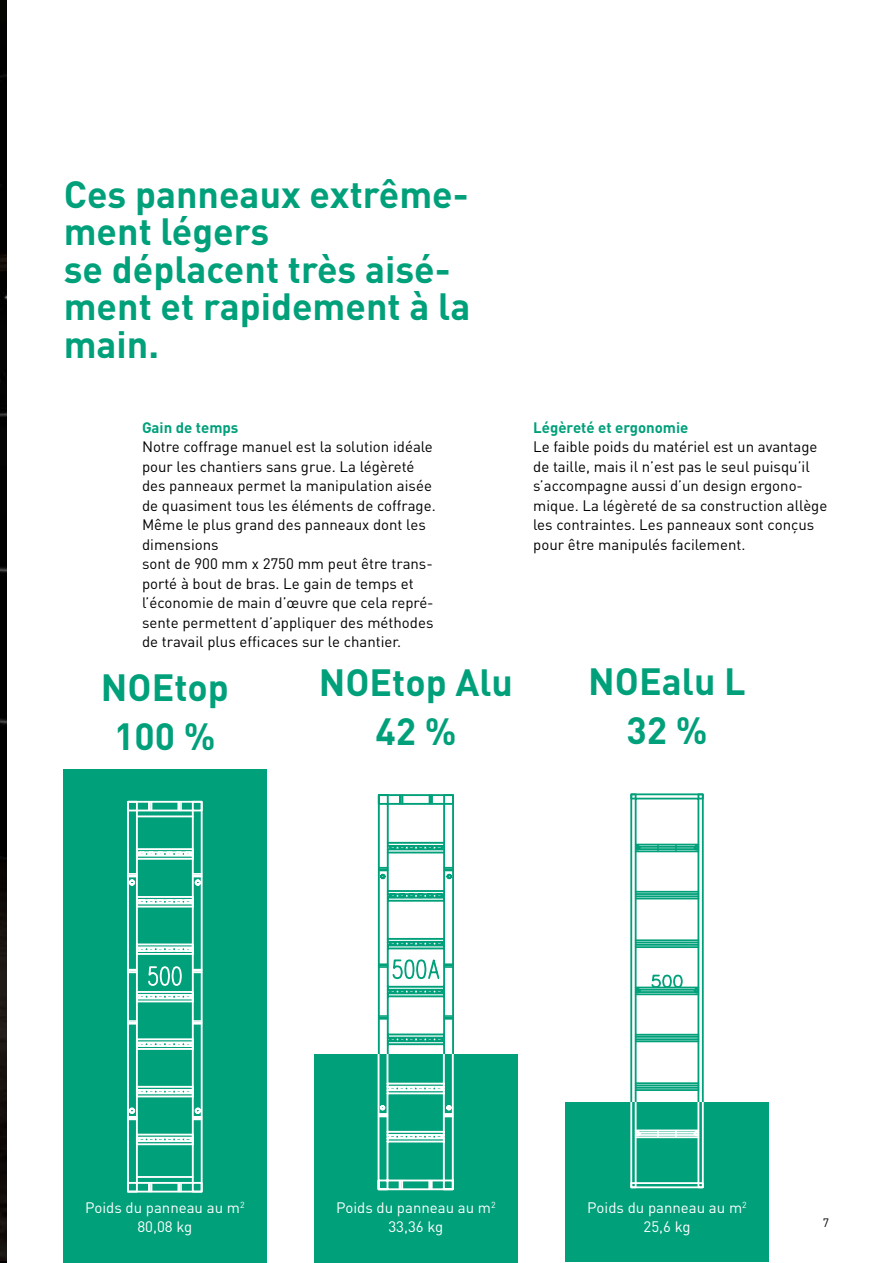
<style>
.page{position:relative;width:893px;height:1263px;background:#fff}
.page>*{position:absolute;margin:0;border:0;box-sizing:border-box;transform-origin:0 0}
.t1{font:700 37.5px/37.5px "DIN Pro";color:#00a07a}
.t2{font:15px/19.5px "DIN Pro";color:#000}
.t3{font:15px/19.5px "DIN Pro";color:#fff;text-align:center}
.t4{font:700 15px "DIN Pro";color:#00a07a}
.t5{font:12px "DIN Pro";color:#000}
</style>
<div class="page">
<img style="left:0;top:0;width:7px;height:1260px">
<div style="left:63px;top:769px;width:203px;height:494px;background:#00a07a"></div>
<svg style="left:127px;top:800px;width:76px;height:393px"></svg>
<div style="left:314px;top:1054px;width:203px;height:209px;background:#00a07a"></div>
<svg style="left:377px;top:794px;width:77px;height:397px"></svg>
<div style="left:565px;top:1103px;width:204px;height:159px;background:#00a07a"></div>
<svg style="left:629px;top:793px;width:76px;height:396px"></svg>
<hr style="left:636px;top:1129px;width:62px;height:2px;background:#fff">
<hr style="left:636px;top:1136px;width:62px;height:2px;background:#fff">
<hr style="left:636px;top:1134px;width:62px;height:2px;background:#fff">
<hr style="left:636px;top:1132px;width:62px;height:1px;background:#fff">
<h1 class="t1" style="left:64px;top:174px;width:408px">Ces panneaux extrême&shy;ment légers<br>se déplacent très aisé&shy;ment et rapidement à la main.</h1>
<p class="t4" style="left:142px;top:417px;width:98px">Gain de temps</p>
<p class="t2" style="left:142px;top:436px;width:295px">Notre coffrage manuel est la solution idéale pour les chantiers sans grue. La légèreté des panneaux permet la manipulation aisée de quasiment tous les éléments de coffrage.<br>Même le plus grand des panneaux dont les dimensions<br>sont de 900 mm x 2750 mm peut être trans&shy;porté à bout de bras. Le gain de temps et l’économie de main d’œuvre que cela repré&shy;sente permettent d’appliquer des méthodes de travail plus efficaces sur le chantier.</p>
<p class="t4" style="left:533px;top:417px;width:157px">Légèreté et ergonomie</p>
<p class="t2" style="left:533px;top:436px;width:296px">Le faible poids du matériel est un avantage de taille, mais il n’est pas le seul puisqu’il s’accompagne aussi d’un design ergono&shy;mique. La légèreté de sa construction allège les contraintes. Les panneaux sont conçus pour être manipulés facilement.</p>
<h1 class="t1" style="left:101px;top:667px;width:129px">NOEtop</h1>
<h1 class="t1" style="left:319px;top:662px;width:196px">NOEtop Alu</h1>
<h1 class="t1" style="left:588px;top:661px;width:159px">NOEalu L</h1>
<h1 class="t1" style="left:114px;top:716px;width:103px">100 %</h1>
<h1 class="t1" style="left:375px;top:711px;width:83px">42 %</h1>
<h1 class="t1" style="left:626px;top:710px;width:83px">32 %</h1>
<p class="t3" style="left:85px;top:1197px;width:161px">Poids du panneau au m<sup>2<br></sup>80,08 kg</p>
<p class="t3" style="left:336px;top:1197px;width:161px">Poids du panneau au m<sup>2<br></sup>33,36 kg</p>
<p class="t3" style="left:587px;top:1197px;width:161px">Poids du panneau au m<sup>2<br></sup>25,6 kg</p>
<p class="t5" style="left:823px;top:1215px;width:8px">7</p>
</div>
